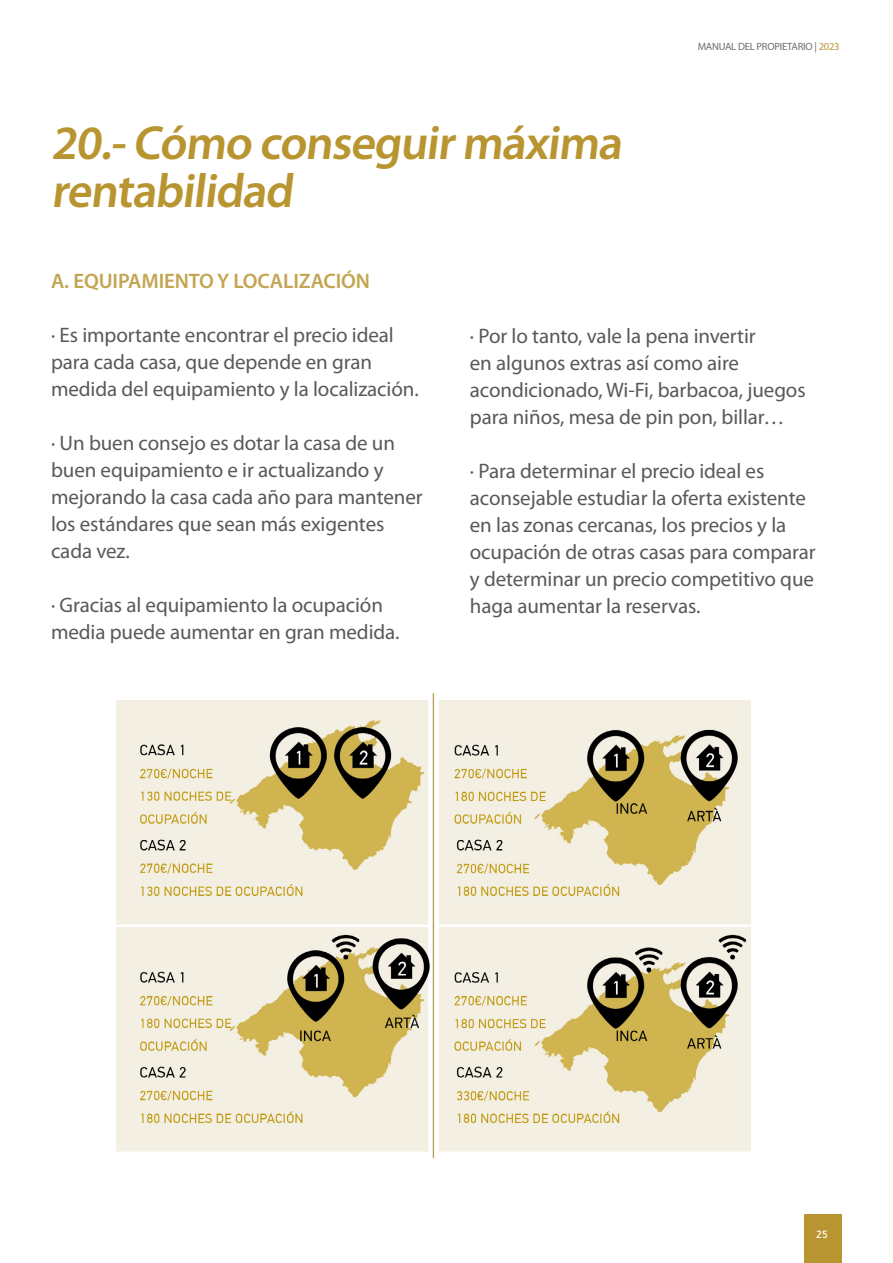
<style>
.page{position:relative;width:893px;height:1263px;background:#fff}
.page>*{position:absolute;margin:0;border:0;box-sizing:border-box;transform-origin:0 0}
.t1{font:600 48px/48px "Myriad Pro";color:#b89530}
.t2{font:21px/27px "Myriad Pro";letter-spacing:-.005em;color:#58595b}
.t3{font:600 21px "Myriad Pro";letter-spacing:-.005em;color:#c4a552}
.t4{font:500 12px "PF Handbook Pro";color:#fff}
.t5{font:10.5px "Myriad Pro";letter-spacing:-.02em;color:#6d6e71}
.s1{color:#b89530}
</style>
<div class="page">
<div style="left:805px;top:1214px;width:37px;height:49px;background:#b89530"></div>
<img style="left:116px;top:693px;width:635px;height:465px">
<h1 class="t1" style="left:51px;top:118px;width:580px">20.-Cómo conseguir máxima rentabilidad</h1>
<p class="t5" style="left:698px;top:40px;width:143px">MANUAL DEL PROPIETARIO | <span class="s1">2023</span></p>
<p class="t3" style="left:51px;top:267px;width:321px">A. EQUIPAMIENTO Y LOCALIZACIÓN</p>
<p class="t2" style="left:51px;top:321px;width:369px">· Es importante encontrar el precio ideal para cada casa, que depende en gran medida del equipamiento y la localización.</p>
<p class="t2" style="left:51px;top:429px;width:373px">· Un buen consejo es dotar la casa de un buen equipamiento e ir actualizando y mejorando la casa cada año para mantener los estándares que sean más exigentes cada vez.</p>
<p class="t2" style="left:51px;top:591px;width:350px">· Gracias al equipamiento la ocupación media puede aumentar en gran medida.</p>
<p class="t2" style="left:470px;top:322px;width:337px">· Por lo tanto, vale la pena invertir<br>en algunos extras así como aire acondicionado, Wi-Fi, barbacoa, juegos para niños, mesa de pin pon, billar…</p>
<p class="t2" style="left:470px;top:457px;width:347px">· Para determinar el precio ideal es aconsejable estudiar la oferta existente en las zonas cercanas, los precios y la ocupación de otras casas para comparar y determinar un precio competitivo que haga aumentar la reservas.</p>
<p class="t4" style="left:816px;top:1227px;width:13px">25</p>
</div>
